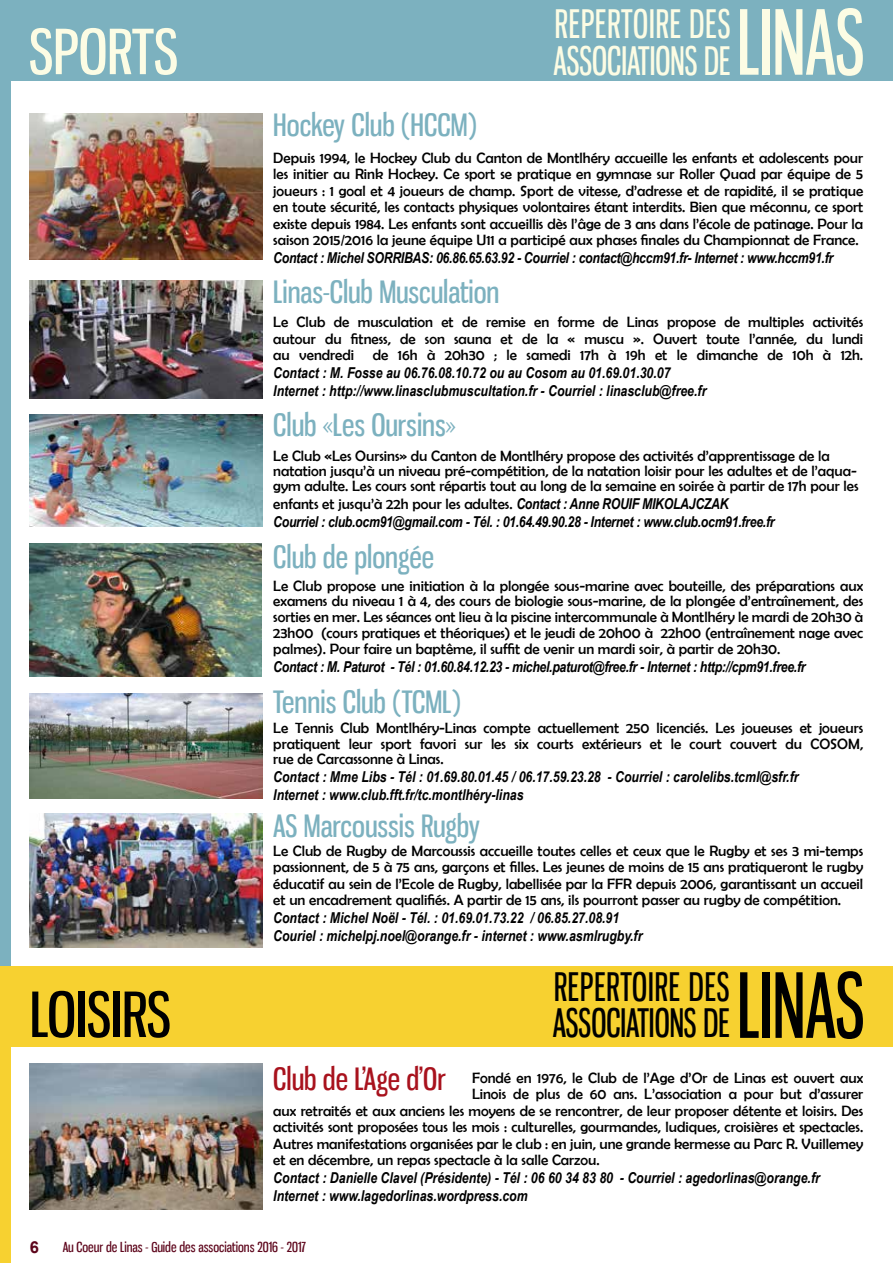
<style>
.page{position:relative;width:893px;height:1263px;background:#fff}
.page>*{position:absolute;margin:0;border:0;box-sizing:border-box;transform-origin:0 0}
.t1{font:88.05px "Gnuolane Free";color:#000;scale:.83 1}
.t2{font:88.05px "Gnuolane Free";color:#fcfce4;scale:.83 1}
.t3{font:61.05px "Gnuolane Free";color:#000}
.t4{font:61.05px "Gnuolane Free";color:#fcfce4}
.t5{font:38.4px/36.3px "Gnuolane Free";color:#000;scale:.83 1}
.t6{font:38.4px/36.3px "Gnuolane Free";color:#fcfce4;scale:.83 1}
.t7{font:30px "Gnuolane Free";color:#7cb1bf}
.t8{font:30px "Gnuolane Free";color:#a8121d}
.t9{font:700 16.5px "Arial";color:#5d051b}
.t10{font:15px/16.5px "Berlin Sans FB";color:#000;text-align:justify}
.t11{font:italic 700 15px/18px "Arial Narrow";color:#000}
.t12{font:italic 700 15px "Arial Narrow";letter-spacing:-.02em;color:#000}
.t13{font:13.5px "Gnuolane Free";color:#5d051b}
.s1{font-family:"Arial Narrow";font-weight:700;font-style:italic}
</style>
<div class="page">
<div style="left:0;top:0;width:11px;height:966px;background:#7cb1bf"></div>
<div style="left:0;top:967px;width:11px;height:296px;background:#f7d130"></div>
<img style="left:30px;top:1063px;width:232px;height:147px">
<div style="left:0;top:0;width:893px;height:81px;background:#7cb1bf"></div>
<div style="left:0;top:966px;width:893px;height:81px;background:#f7d130"></div>
<img style="left:30px;top:543px;width:232px;height:133px">
<img style="left:30px;top:280px;width:232px;height:118px">
<img style="left:30px;top:814px;width:232px;height:133px">
<img style="left:30px;top:414px;width:232px;height:112px">
<img style="left:30px;top:693px;width:232px;height:106px">
<img style="left:30px;top:113px;width:232px;height:146px">
<h2 class="t4" style="left:29px;top:15px;width:151px">SPORTS</h2>
<h2 class="t3" style="left:30px;top:977px;width:143px">LOISIRS</h2>
<h3 class="t7" style="left:273px;top:107px;width:205px">Hockey Club (HCCM)</h3>
<h3 class="t6" style="left:554px;top:6px;width:215px">REPERTOIRE DES<br>ASSOCIATIONS DE</h3>
<h1 class="t2" style="left:737px;top:-11px;width:155px">LINAS</h1>
<p class="t10" style="left:273px;top:149px;width:591px">Depuis 1994, le Hockey Club du Canton de Montlhéry accueille les enfants et adolescents pour les initier au Rink Hockey. Ce sport se pratique en gymnase sur Roller Quad par équipe de 5 joueurs : 1 goal et 4 joueurs de champ. Sport de vitesse, d’adresse et de rapidité, il se pratique en toute sécurité, les contacts physiques volontaires étant interdits. Bien que méconnu, ce sport existe depuis 1984. Les enfants sont accueillis dès l’âge de 3 ans dans l’école de patinage. Pour la saison 2015/2016 la jeune équipe U11 a participé aux phases finales du Championnat de France.</p>
<p class="t12" style="left:273px;top:246px;width:561px">Contact : Michel SORRIBAS: 06.86.65.63.92 - Courriel : contact@hccm91.fr- Internet : www.hccm91.fr</p>
<h3 class="t7" style="left:273px;top:274px;width:228px">Linas-Club Musculation</h3>
<p class="t10" style="left:273px;top:314px;width:591px">Le Club de musculation et de remise en forme de Linas propose de multiples activités autour du fitness, de son sauna et de la « muscu ». Ouvert toute l’année, du lundi au vendredi</p>
<p class="t10" style="left:373px;top:347px;width:492px">de 16h à 20h30 ; le samedi 17h à 19h et le dimanche de 10h à 12h.</p>
<p class="t11" style="left:273px;top:363px;width:435px">Contact : M. Fosse au 06.76.08.10.72 ou au Cosom au 01.69.01.30.07<br>Internet : http://www.linasclubmuscultation.fr - Courriel : linasclub@free.fr</p>
<h3 class="t7" style="left:273px;top:407px;width:184px">Club «Les Oursins»</h3>
<p class="t10" style="left:273px;top:448px;width:587px;line-height:15px;text-align:left">Le Club «Les Oursins» du Canton de Montlhéry propose des activités d’apprentissage de la natation jusqu’à un niveau pré-compétition, de la natation loisir pour les adultes et de l’aqua&shy;gym adulte. Les cours sont répartis tout au long de la semaine en soirée à partir de 17h pour les</p>
<p class="t10" style="left:273px;top:495px;width:457px">enfants et jusqu’à 22h pour les adultes. <span class="s1">Contact : Anne ROUIF MIKOLAJCZAK</span></p>
<p class="t12" style="left:273px;top:510px;width:503px">Courriel : club.ocm91@gmail.com - Tél. : 01.64.49.90.28 - Internet : www.club.ocm91.free.fr</p>
<h3 class="t7" style="left:273px;top:539px;width:162px">Club de plongée</h3>
<p class="t10" style="left:273px;top:577px;width:591px;line-height:15.8px">Le Club propose une initiation à la plongée sous-marine avec bouteille, des préparations aux examens du niveau 1 à 4, des cours de biologie sous-marine, de la plongée d’entraînement, des sorties en mer. Les séances ont lieu à la piscine intercommunale à Montlhéry le mardi de 20h30 à 23h00 (cours pratiques et théoriques) et le jeudi de 20h00 à 22h00 (entraînement nage avec palmes). Pour faire un baptême, il suffit de venir un mardi soir, à partir de 20h30.</p>
<p class="t12" style="left:273px;top:655px;width:534px">Contact : M. Paturot - Tél : 01.60.84.12.23 - michel.paturot@free.fr - Internet : http://cpm91.free.fr</p>
<h3 class="t7" style="left:273px;top:684px;width:189px">Tennis Club (TCML)</h3>
<p class="t10" style="left:273px;top:720px;width:591px;line-height:15.8px">Le Tennis Club Montlhéry-Linas compte actuellement 250 licenciés. Les joueuses et joueurs pratiquent leur sport favori sur les six courts extérieurs et le court couvert du COSOM, rue de Carcassonne à Linas.</p>
<p class="t11" style="left:273px;top:767px;width:527px">Contact : Mme Libs - Tél : 01.69.80.01.45 / 06.17.59.23.28 - Courriel : carolelibs.tcml@sfr.fr<br>Internet : www.club.fft.fr/tc.montlhéry-linas</p>
<h3 class="t7" style="left:273px;top:808px;width:208px">AS Marcoussis Rugby</h3>
<p class="t10" style="left:273px;top:842px;width:591px">Le Club de Rugby de Marcoussis accueille toutes celles et ceux que le Rugby et ses 3 mi-temps passionnent, de 5 à 75 ans, garçons et filles. Les jeunes de moins de 15 ans pratiqueront le rugby éducatif au sein de l’Ecole de Rugby, labellisée par la FFR depuis 2006, garantissant un accueil et un encadrement qualifiés. A partir de 15 ans, ils pourront passer au rugby de compétition.</p>
<p class="t11" style="left:273px;top:908px;width:371px">Contact : Michel Noël - Tél. : 01.69.01.73.22 / 06.85.27.08.91<br>Couriel : michelpj.noel@orange.fr - internet : www.asmlrugby.fr</p>
<h3 class="t5" style="left:553px;top:968px;width:215px">REPERTOIRE DES<br>ASSOCIATIONS DE</h3>
<h1 class="t1" style="left:737px;top:952px;width:155px">LINAS</h1>
<h3 class="t8" style="left:273px;top:1061px;width:174px">Club de L’Age d’Or</h3>
<p class="t10" style="left:472px;top:1069px;width:393px">Fondé en 1976, le Club de l’Age d’Or de Linas est ouvert aux</p>
<p class="t10" style="left:472px;top:1086px;width:393px">Linois de plus de 60 ans. L’association a pour but d’assurer</p>
<p class="t10" style="left:273px;top:1102px;width:591px">aux retraités et aux anciens les moyens de se rencontrer, de leur proposer détente et loisirs. Des</p>
<p class="t10" style="left:273px;top:1119px;width:591px">activités sont proposées tous les mois : culturelles, gourmandes, ludiques, croisières et spectacles.</p>
<p class="t10" style="left:273px;top:1135px;width:591px">Autres manifestations organisées par le club : en juin, une grande kermesse au Parc R. Vuillemey</p>
<p class="t10" style="left:273px;top:1152px;width:328px">et en décembre, un repas spectacle à la salle Carzou.</p>
<p class="t11" style="left:273px;top:1168px;width:548px">Contact : Danielle Clavel (Présidente) - Tél : 06 60 34 83 80 - Courriel : agedorlinas@orange.fr<br>Internet : www.lagedorlinas.wordpress.com</p>
<p class="t9" style="left:30px;top:1235px;width:11px">6</p>
<p class="t13" style="left:63px;top:1239px;width:245px">Au Coeur de Linas - Guide des associations 2016 - 2017</p>
</div>
